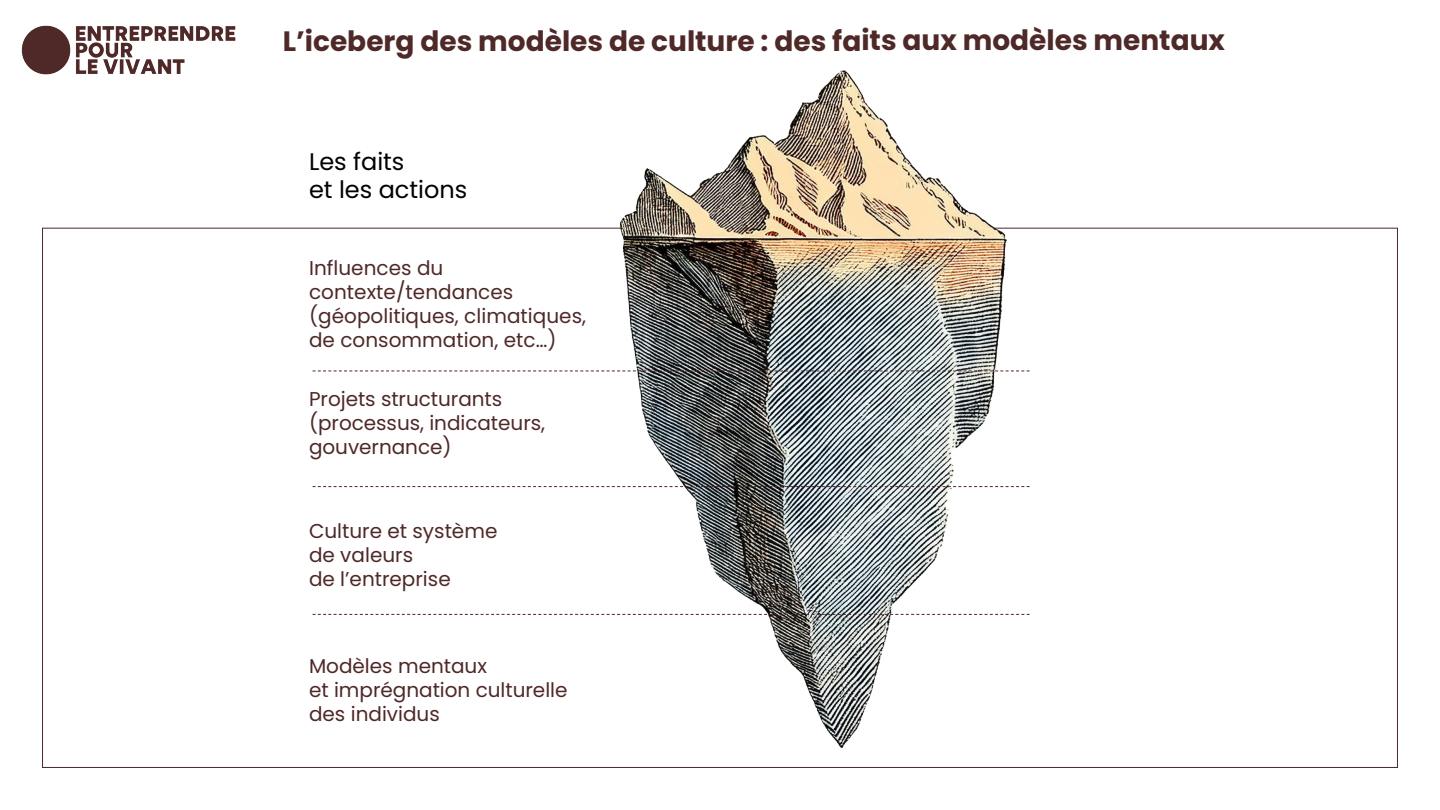
<style>
.page{position:relative;width:1440px;height:810px;background:#fff}
.page>*{position:absolute;margin:0;border:0;box-sizing:border-box;transform-origin:0 0}
.t1{font:700 28px "Poppins";color:#4f2828}
.t2{font:24px/28.1px "Poppins";color:#000}
.t3{font:20px/24px "Poppins";color:#4f2828}
</style>
<div class="page">
<img style="left:575px;top:70px;width:457px;height:678px">
<svg style="left:313px;top:486px;width:718px;height:1px"></svg>
<svg style="left:313px;top:371px;width:718px;height:1px"></svg>
<img style="left:21px;top:25px;width:215px;height:50px">
<svg style="left:313px;top:614px;width:718px;height:1px"></svg>
<h1 class="t1" style="left:283px;top:24px;width:944px">L’iceberg des modèles de culture : des faits aux modèles mentaux</h1>
<p class="t2" style="left:309px;top:148px;width:160px">Les faits<br>et les actions</p>
<p class="t3" style="left:309px;top:256px;width:279px">Influences du contexte/tendances (géopolitiques, climatiques, de consommation, etc…)</p>
<p class="t3" style="left:309px;top:388px;width:238px">Projets structurants (processus, indicateurs, gouvernance)</p>
<p class="t3" style="left:309px;top:519px;width:190px">Culture et système de valeurs<br>de l’entreprise</p>
<p class="t3" style="left:309px;top:654px;width:260px">Modèles mentaux<br>et imprégnation culturelle des individus</p>
</div>
